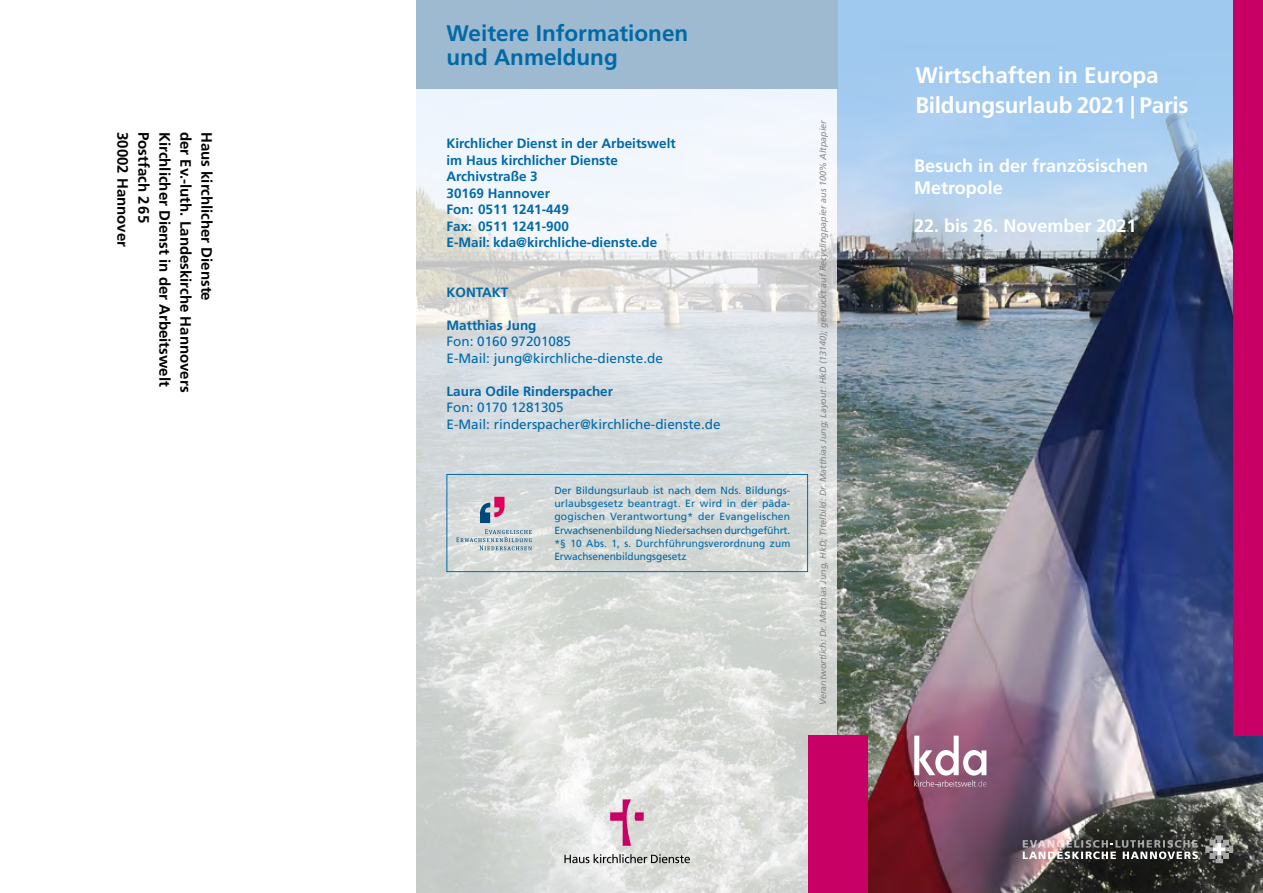
<style>
.page{position:relative;width:1263px;height:893px;background:#fff}
.page>*{position:absolute;margin:0;border:0;box-sizing:border-box;transform-origin:0 0}
.t1{font:700 22.5px/30px "Frutiger LT Com";letter-spacing:-.01em;color:#fff}
.t2{font:700 22.5px/24px "Frutiger LT Com";color:#0069a7}
.t3{font:700 18px/21.6px "Frutiger LT Com";color:#fff}
.t4{font:700 15px "Frutiger LT Com";color:#000}
.t5{font:700 13.5px/16.5px "Frutiger LT Com";color:#0069a7}
.t6{font:13.5px/16.5px "Frutiger LT Com";color:#0069a7}
.t7{font:10.35px/13.4px "Frutiger LT Com";color:#0069a7;text-align:justify}
.t8{font:italic 9px "Frutiger LT Com";color:#706f6f}
</style>
<div class="page">
<img style="left:417px;top:88px;width:846px;height:805px">
<img style="left:838px;top:0;width:395px;height:310px">
<div style="left:808px;top:736px;width:30px;height:157px;background:#c80065"></div>
<div style="left:838px;top:736px;width:29px;height:157px;background:#c80065"></div>
<svg style="left:1205px;top:835px;width:28px;height:28px"></svg>
<svg style="left:1023px;top:840px;width:175px;height:19px;background:#7a7473"></svg>
<svg style="left:564px;top:854px;width:126px;height:9px"></svg>
<svg style="left:610px;top:799px;width:34px;height:47px;background:#d8a3bb"></svg>
<svg style="left:914px;top:736px;width:72px;height:51px"></svg>
<div style="left:417px;top:0;width:421px;height:88px;background:#9ebad1"></div>
<div style="left:1233px;top:0;width:30px;height:736px;background:#c80065"></div>
<div style="left:446px;top:474px;width:362px;height:98px;border:1px solid #0069a7"></div>
<svg style="left:480px;top:497px;width:24px;height:26px"></svg>
<svg style="left:456px;top:529px;width:76px;height:21px;background:#bdcacf"></svg>
<h1 class="t2" style="left:446px;top:21px;width:243px">Weitere Informationen und Anmeldung</h1>
<h3 class="t4" style="left:152px;top:132px;width:93px;rotate:90deg">Postfach 265</h3>
<h3 class="t4" style="left:173px;top:132px;width:256px;rotate:90deg">Kirchlicher Dienst in der Arbeitswelt</h3>
<h3 class="t4" style="left:194px;top:132px;width:262px;rotate:90deg">der Ev.-luth. Landeskirche Hannovers</h3>
<h3 class="t4" style="left:215px;top:132px;width:170px;rotate:90deg">Haus kirchlicher Dienste</h3>
<h3 class="t4" style="left:131px;top:132px;width:117px;rotate:90deg">30002 Hannover</h3>
<h3 class="t5" style="left:446px;top:136px;width:231px">Kirchlicher Dienst in der Arbeitswelt im Haus kirchlicher Dienste<br>Archivstraße 3<br>30169 Hannover<br>Fon: 0511 1241-449<br>Fax: 0511 1241-900<br>E-Mail: kda@kirchliche-dienste.de</h3>
<h3 class="t5" style="left:446px;top:284px;width:63px">KONTAKT</h3>
<h3 class="t5" style="left:446px;top:317px;width:92px">Matthias Jung</h3>
<h3 class="t6" style="left:446px;top:334px;width:218px">Fon: 0160 97201085<br>E-Mail: jung@kirchliche-dienste.de</h3>
<h3 class="t5" style="left:446px;top:383px;width:168px">Laura Odile Rinderspacher</h3>
<h3 class="t6" style="left:446px;top:399px;width:276px">Fon: 0170 1281305<br>E-Mail: rinderspacher@kirchliche-dienste.de</h3>
<p class="t7" style="left:554px;top:483px;width:238px">Der Bildungsurlaub ist nach dem Nds. Bildungs&shy;urlaubsgesetz beantragt. Er wird in der päda&shy;gogischen Verantwortung* der Evangelischen Erwachsenenbildung Niedersachsen durchgeführt. *§ 10 Abs. 1, s. Durchführungsverordnung zum Erwachsenenbildungsgesetz</p>
<p class="t8" style="left:818px;top:705px;width:587px;rotate:-90deg">Verantwortlich: Dr. Matthias Jung, HkD; Titelbild: Dr. Matthias Jung; Layout: HkD (13140); gedruckt auf Recyclingpapier aus 100% Altpapier</p>
<h1 class="t1" style="left:915px;top:61px;width:275px">Wirtschaften in Europa<br>Bildungsurlaub 2021 | Paris</h1>
<h2 class="t3" style="left:914px;top:155px;width:236px">Besuch in der französischen<br>Metropole</h2>
<h2 class="t3" style="left:914px;top:215px;width:224px">22. bis 26. November 2021</h2>
</div>
